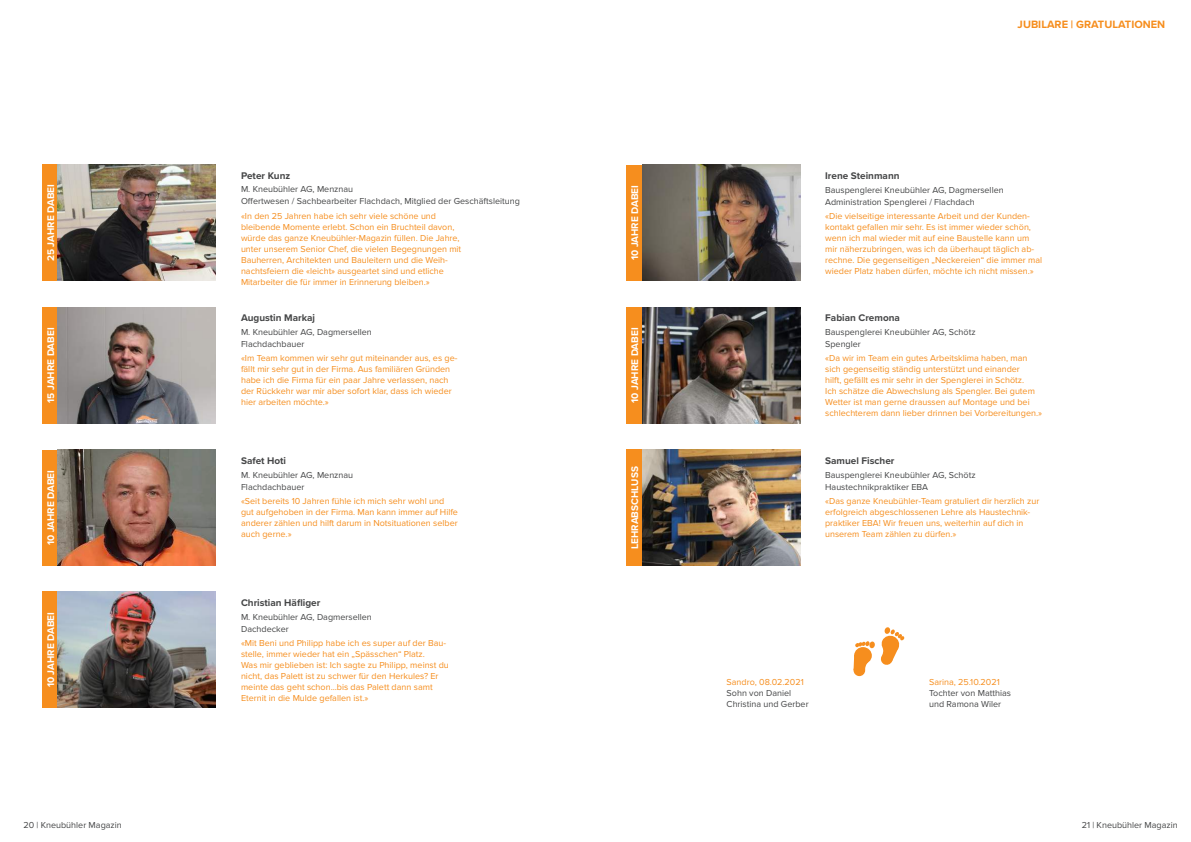
<style>
.page{position:relative;width:1191px;height:842px;background:#fff}
.page>*{position:absolute;margin:0;border:0;box-sizing:border-box;transform-origin:0 0}
.t1{font:700 11px "Proxima Nova";color:#f68e1e}
.t2{font:700 10px "Proxima Nova";color:#454647}
.t3{font:700 10px "Proxima Nova";color:#fff}
.t4{font:9px/11px "Proxima Nova";color:#f68e1e}
.t5{font:9px/12px "Proxima Nova";color:#454647}
</style>
<div class="page">
<div style="left:43px;top:164px;width:15px;height:117px;background:#f68e1e"></div>
<div style="left:43px;top:307px;width:15px;height:116px;background:#f68e1e"></div>
<div style="left:43px;top:450px;width:15px;height:115px;background:#f68e1e"></div>
<div style="left:43px;top:592px;width:15px;height:116px;background:#f68e1e"></div>
<img style="left:58px;top:592px;width:158px;height:116px">
<img style="left:58px;top:164px;width:158px;height:117px">
<img style="left:58px;top:307px;width:158px;height:116px">
<div style="left:853px;top:664px;width:12px;height:12px;background:#f68e1e;border-radius:50%"></div>
<svg style="left:853px;top:627px;width:51px;height:43px"></svg>
<div style="left:626px;top:165px;width:16px;height:116px;background:#f68e1e"></div>
<div style="left:626px;top:307px;width:16px;height:116px;background:#f68e1e"></div>
<img style="left:642px;top:165px;width:158px;height:116px">
<img style="left:642px;top:307px;width:158px;height:116px">
<img style="left:642px;top:450px;width:158px;height:116px">
<div style="left:626px;top:450px;width:16px;height:116px;background:#f68e1e"></div>
<img style="left:58px;top:450px;width:158px;height:115px">
<p class="t3" style="left:43px;top:261px;width:79px;rotate:-90deg">25 JAHRE DABEI</p>
<p class="t3" style="left:43px;top:403px;width:77px;rotate:-90deg">15 JAHRE DABEI</p>
<p class="t3" style="left:43px;top:545px;width:77px;rotate:-90deg">10 JAHRE DABEI</p>
<p class="t3" style="left:43px;top:687px;width:77px;rotate:-90deg">10 JAHRE DABEI</p>
<p class="t5" style="left:23px;top:819px;width:100px">20 | Kneubühler Magazin</p>
<p class="t2" style="left:241px;top:168px;width:51px">Peter Kunz</p>
<p class="t5" style="left:241px;top:183px;width:280px">M. Kneubühler AG, Menznau<br>Offertwesen / Sachbearbeiter Flachdach, Mitglied der Geschäftsleitung</p>
<p class="t4" style="left:241px;top:210px;width:222px">«In den 25 Jahren habe ich sehr viele schöne und bleibende Momente erlebt. Schon ein Bruchteil davon, würde das ganze Kneubühler-Magazin füllen. Die Jahre, unter unserem Senior Chef, die vielen Begegnungen mit Bauherren, Architekten und Bauleitern und die Weih&shy;nachtsfeiern die «leicht» ausgeartet sind und etliche Mitarbeiter die für immer in Erinnerung bleiben.»</p>
<p class="t2" style="left:241px;top:311px;width:76px">Augustin Markaj</p>
<p class="t5" style="left:241px;top:326px;width:132px">M. Kneubühler AG, Dagmersellen<br>Flachdachbauer</p>
<p class="t4" style="left:241px;top:353px;width:218px">«Im Team kommen wir sehr gut miteinander aus, es ge&shy;fällt mir sehr gut in der Firma. Aus familiären Gründen habe ich die Firma für ein paar Jahre verlassen, nach der Rückkehr war mir aber sofort klar, dass ich wieder hier arbeiten möchte.»</p>
<p class="t2" style="left:241px;top:453px;width:47px">Safet Hoti</p>
<p class="t5" style="left:241px;top:469px;width:114px">M. Kneubühler AG, Menznau<br>Flachdachbauer</p>
<p class="t4" style="left:241px;top:496px;width:218px">«Seit bereits 10 Jahren fühle ich mich sehr wohl und gut aufgehoben in der Firma. Man kann immer auf Hilfe anderer zählen und hilft darum in Notsituationen selber auch gerne.»</p>
<p class="t2" style="left:241px;top:595px;width:81px">Christian Häfliger</p>
<p class="t5" style="left:241px;top:611px;width:132px">M. Kneubühler AG, Dagmersellen<br>Dachdecker</p>
<p class="t4" style="left:241px;top:638px;width:209px">«Mit Beni und Philipp habe ich es super auf der Bau&shy;stelle, immer wieder hat ein „Spässchen“ Platz.<br>Was mir geblieben ist: Ich sagte zu Philipp, meinst du nicht, das Palett ist zu schwer für den Herkules? Er meinte das geht schon...bis das Palett dann samt Eternit in die Mulde gefallen ist.»</p>
<p class="t3" style="left:627px;top:260px;width:77px;rotate:-90deg">10 JAHRE DABEI</p>
<p class="t3" style="left:627px;top:403px;width:77px;rotate:-90deg">10 JAHRE DABEI</p>
<p class="t3" style="left:627px;top:549px;width:84px;rotate:-90deg">LEHRABSCHLUSS</p>
<p class="t1" style="left:1017px;top:16px;width:149px">JUBILARE | GRATULATIONEN</p>
<p class="t2" style="left:825px;top:168px;width:76px">Irene Steinmann</p>
<p class="t5" style="left:825px;top:184px;width:180px">Bauspenglerei Kneubühler AG, Dagmersellen<br>Administration Spenglerei / Flachdach</p>
<p class="t4" style="left:825px;top:211px;width:218px">«Die vielseitige interessante Arbeit und der Kunden&shy;kontakt gefallen mir sehr. Es ist immer wieder schön, wenn ich mal wieder mit auf eine Baustelle kann um mir näherzubringen, was ich da überhaupt täglich ab&shy;rechne. Die gegenseitigen „Neckereien“ die immer mal wieder Platz haben dürfen, möchte ich nicht missen.»</p>
<p class="t2" style="left:825px;top:311px;width:76px">Fabian Cremona</p>
<p class="t5" style="left:825px;top:326px;width:152px">Bauspenglerei Kneubühler AG, Schötz<br>Spengler</p>
<p class="t4" style="left:825px;top:353px;width:218px">«Da wir im Team ein gutes Arbeitsklima haben, man sich gegenseitig ständig unterstützt und einander<br>hilft, gefällt es mir sehr in der Spenglerei in Schötz.<br>Ich schätze die Abwechslung als Spengler. Bei gutem Wetter ist man gerne draussen auf Montage und bei schlechterem dann lieber drinnen bei Vorbereitungen.»</p>
<p class="t2" style="left:825px;top:453px;width:71px">Samuel Fischer</p>
<p class="t5" style="left:825px;top:469px;width:152px">Bauspenglerei Kneubühler AG, Schötz<br>Haustechnikpraktiker EBA</p>
<p class="t4" style="left:825px;top:496px;width:216px">«Das ganze Kneubühler-Team gratuliert dir herzlich zur erfolgreich abgeschlossenen Lehre als Haustechnik&shy;praktiker EBA! Wir freuen uns, weiterhin auf dich in unserem Team zählen zu dürfen.»</p>
<p class="t4" style="left:726px;top:677px;width:79px">Sandro, 08.02.2021</p>
<p class="t5" style="left:726px;top:688px;width:84px;line-height:11px">Sohn von Daniel<br>Christina und Gerber</p>
<p class="t4" style="left:929px;top:677px;width:72px">Sarina, 25.10.2021</p>
<p class="t5" style="left:929px;top:688px;width:83px;line-height:11px">Tochter von Matthias und Ramona Wiler</p>
<p class="t5" style="left:1081px;top:819px;width:97px">21 | Kneubühler Magazin</p>
</div>
